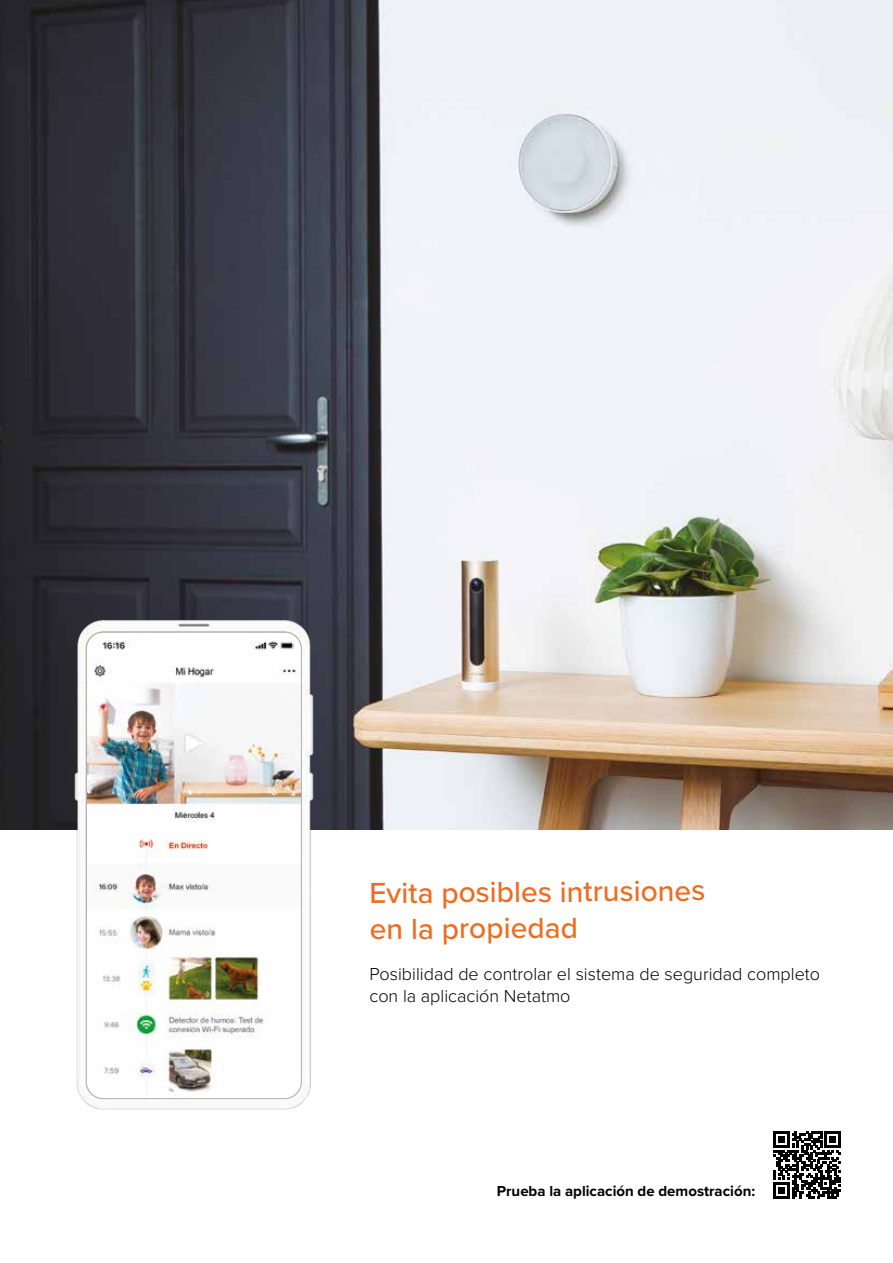
<style>
.page{position:relative;width:893px;height:1263px;background:#fff}
.page>*{position:absolute;margin:0;border:0;box-sizing:border-box;transform-origin:0 0}
.t1{font:500 30px/36.6px "Proxima Nova";color:#ed6c21}
.t2{font:300 18px/21.6px "Proxima Nova";color:#000}
.t3{font:700 15px "Proxima Nova";color:#000}
</style>
<div class="page">
<img style="left:0;top:0;width:893px;height:829px">
<img style="left:32px;top:595px;width:336px;height:515px">
<img style="left:86px;top:632px;width:215px;height:466px">
<div style="left:86px;top:632px;width:216px;height:467px;border:1px solid #b2b2b2;border-radius:17px"></div>
<svg style="left:773px;top:1131px;width:68px;height:68px"></svg>
<h1 class="t1" style="left:369px;top:872px;width:338px">Evita posibles intrusiones en la propiedad</h1>
<p class="t2" style="left:369px;top:962px;width:452px">Posibilidad de controlar el sistema de seguridad completo con la aplicación Netatmo</p>
<p class="t3" style="left:497px;top:1180px;width:260px">Prueba la aplicación de demostración:</p>
</div>
